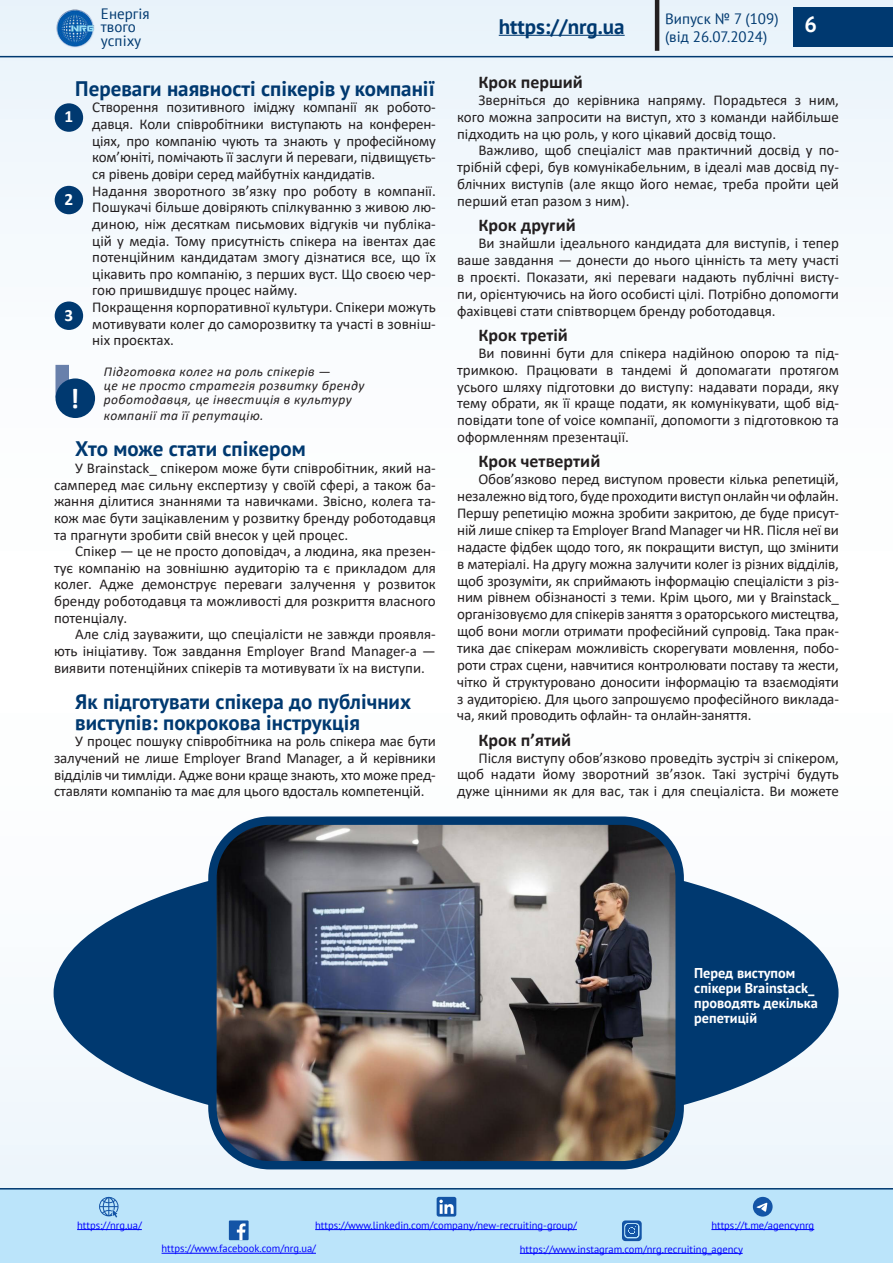
<style>
.page{position:relative;width:893px;height:1263px;background:#fff}
.page>*{position:absolute;margin:0;border:0;box-sizing:border-box;transform-origin:0 0}
.t1{font:700 28.5px "Calibri";color:#fff}
.t2{font:700 22.05px "PT Sans";color:#fff}
.t3{font:700 21px/21.1px "PT Sans";color:#003970}
.t4{font:700 18px "Calibri";color:#231f20}
.t5{font:700 17.25px "Calibri";color:#fff}
.t6{font:15px/16.8px "Calibri";color:#231f20;text-align:justify}
.t7{font:15px/13.5px "PT Sans";color:#003970}
.t8{font:700 14.25px/15px "PT Sans";color:#fff}
.t9{font:italic 13.5px/14px "Calibri";letter-spacing:.03em;color:#231f20}
.t10{font:10.5px "PT Sans";color:#00f}
</style>
<div class="page">
<div style="left:0;top:0;width:893px;height:631px;background:linear-gradient(to right,#f6fafd,#f7fafd)"></div>
<div style="left:0;top:632px;width:893px;height:631px;background:linear-gradient(to right,#fafdfe,#fafcfe)"></div>
<div style="left:0;top:1189px;width:893px;height:74px;background:#bbe4fa"></div>
<svg style="left:99px;top:1197px;width:20px;height:20px"></svg>
<div style="left:229px;top:1220px;width:20px;height:20px;background:#1354a6"></div>
<svg style="left:237px;top:1223px;width:9px;height:17px"></svg>
<div style="left:437px;top:1197px;width:19px;height:19px;background:#1354a6;border-radius:2px"></div>
<svg style="left:439px;top:1199px;width:15px;height:15px"></svg>
<svg style="left:622px;top:1220px;width:20px;height:21px"></svg>
<div style="left:753px;top:1197px;width:20px;height:19px;background:#1354a6;border-radius:50%"></div>
<svg style="left:757px;top:1203px;width:10px;height:9px"></svg>
<img style="left:54px;top:6px;width:41px;height:42px">
<hr style="left:655px;top:0;width:4px;height:51px;background:#231f20">
<div style="left:793px;top:7px;width:100px;height:40px;background:#003970"></div>
<hr style="left:0;top:56px;width:893px;height:1px;background:#003970">
<hr style="left:0;top:1188px;width:893px;height:1px;background:#003970">
<hr style="left:77px;top:1229px;width:65px;height:1px;background:#00f">
<hr style="left:315px;top:1229px;width:262px;height:1px;background:#00f">
<hr style="left:520px;top:1253px;width:223px;height:1px;background:#00f">
<hr style="left:711px;top:1229px;width:103px;height:1px;background:#00f">
<hr style="left:162px;top:1253px;width:154px;height:1px;background:#00f">
<hr style="left:499px;top:35px;width:126px;height:1px;background:#003970">
<div style="left:54px;top:852px;width:784px;height:282px;background:#003970;border-radius:50%"></div>
<div style="left:55px;top:365px;width:14px;height:33px;background:#6980ab"></div>
<div style="left:56px;top:378px;width:39px;height:40px;background:#003970;border-radius:50%"></div>
<div style="left:55px;top:103px;width:28px;height:29px;background:#003970;border-radius:50%"></div>
<div style="left:55px;top:186px;width:28px;height:28px;background:#003970;border-radius:50%"></div>
<div style="left:55px;top:301px;width:28px;height:29px;background:#003970;border-radius:50%"></div>
<img style="left:213px;top:821px;width:467px;height:343px">
<div style="left:208px;top:816px;width:476px;height:353px;border:8px solid #003970;border-radius:58px"></div>
<p class="t7" style="left:101px;top:6px;width:50px">Енергія твого успіху</p>
<p class="t7" style="left:665px;top:9px;width:115px;line-height:18px">Випуск № 7 (109) (від 26.07.2024)</p>
<h2 class="t2" style="left:804px;top:10px;width:14px">6</h2>
<h3 class="t3" style="left:499px;top:15px;width:127px">https://nrg.ua</h3>
<p class="t3" style="left:75px;top:77px;width:362px">Переваги наявності спікерів у компанії</p>
<p class="t6" style="left:92px;top:99px;width:345px">Створення позитивного іміджу компанії як робото&shy;давця. Коли співробітники виступають на конферен&shy;ціях, про компанію чують та знають у професійному ком’юніті, помічають її заслуги й переваги, підвищуєть&shy;ся рівень довіри серед майбутніх кандидатів.</p>
<p class="t6" style="left:92px;top:182px;width:345px">Надання зворотного зв’язку про роботу в компанії.<br>Пошукачі більше довіряють спілкуванню з живою лю&shy;диною, ніж десяткам письмових відгуків чи публіка&shy;цій у медіа. Тому присутність спікера на івентах дає потенційним кандидатам змогу дізнатися все, що їх цікавить про компанію, з перших вуст. Що своєю чер&shy;гою пришвидшує процес найму.</p>
<p class="t6" style="left:92px;top:298px;width:345px">Покращення корпоративної культури. Спікери можуть мотивувати колег до саморозвитку та участі в зовніш&shy;ніх проєктах.</p>
<p class="t9" style="left:104px;top:364px;width:262px">Підготовка колег на роль спікерів —<br>це не просто стратегія розвитку бренду роботодавця, це інвестиція в культуру</p>
<p class="t9" style="left:104px;top:408px;width:161px">компанії та її репутацію.</p>
<p class="t3" style="left:75px;top:438px;width:232px">Хто може стати спікером</p>
<p class="t6" style="left:54px;top:459px;width:383px;text-indent:21px">У Brainstack_ спікером може бути співробітник, який на&shy;самперед має сильну експертизу у своїй сфері, а також ба&shy;жання ділитися знаннями та навичками. Звісно, колега та&shy;кож має бути зацікавленим у розвитку бренду роботодавця та прагнути зробити свій внесок у цей процес.</p>
<p class="t6" style="left:54px;top:542px;width:383px;text-indent:21px">Спікер — це не просто доповідач, а людина, яка презен&shy;тує компанію на зовнішню аудиторію та є прикладом для колег. Адже демонструє переваги залучення у розвиток бренду роботодавця та можливості для розкриття власного потенціалу.</p>
<p class="t6" style="left:54px;top:626px;width:383px;text-indent:21px">Але слід зауважити, що спеціалісти не завжди проявля&shy;ють ініціативу. Тож завдання Employer Brand Manager-а — виявити потенційних спікерів та мотивувати їх на виступи.</p>
<p class="t3" style="left:75px;top:690px;width:337px">Як підготувати спікера до публічних виступів: покрокова інструкція</p>
<p class="t6" style="left:54px;top:733px;width:383px;text-indent:21px">У процес пошуку співробітника на роль спікера має бути залучений не лише Employer Brand Manager, а й керівники відділів чи тимліди. Адже вони краще знають, хто може пред&shy;ставляти компанію та має для цього вдосталь компетенцій.</p>
<p class="t5" style="left:65px;top:104px;width:10px">1</p>
<p class="t5" style="left:65px;top:187px;width:10px">2</p>
<p class="t5" style="left:65px;top:303px;width:10px">3</p>
<p class="t1" style="left:70px;top:379px;width:11px">!</p>
<p class="t4" style="left:478px;top:69px;width:106px">Крок перший</p>
<p class="t6" style="left:457px;top:91px;width:383px;text-indent:21px">Зверніться до керівника напряму. Порадьтеся з ним, кого можна запросити на виступ, хто з команди найбільше підходить на цю роль, у кого цікавий досвід тощо.</p>
<p class="t6" style="left:457px;top:142px;width:383px;text-indent:21px">Важливо, щоб спеціаліст мав практичний досвід у по&shy;трібній сфері, був комунікабельним, в ідеалі мав досвід пу&shy;блічних виступів (але якщо його немає, треба пройти цей перший етап разом з ним).</p>
<p class="t4" style="left:478px;top:213px;width:99px">Крок другий</p>
<p class="t6" style="left:457px;top:234px;width:383px;text-indent:21px">Ви знайшли ідеального кандидата для виступів, і тепер ваше завдання — донести до нього цінність та мету участі в проєкті. Показати, які переваги надають публічні висту&shy;пи, орієнтуючись на його особисті цілі. Потрібно допомогти фахівцеві стати співтворцем бренду роботодавця.</p>
<p class="t4" style="left:478px;top:322px;width:91px">Крок третій</p>
<p class="t6" style="left:457px;top:344px;width:383px;text-indent:21px">Ви повинні бути для спікера надійною опорою та під&shy;тримкою. Працювати в тандемі й допомагати протягом усього шляху підготовки до виступу: надавати поради, яку тему обрати, як її краще подати, як комунікувати, щоб від&shy;повідати tone of voice компанії, допомогти з підготовкою та оформленням презентації.</p>
<p class="t4" style="left:478px;top:449px;width:123px">Крок четвертий</p>
<p class="t6" style="left:457px;top:471px;width:383px;text-indent:21px">Обов’язково перед виступом провести кілька репетицій, незалежно від того, буде проходити виступ онлайн чи офлайн.<br>Першу репетицію можна зробити закритою, де буде присут&shy;ній лише спікер та Employer Brand Manager чи HR. Після неї ви надасте фідбек щодо того, як покращити виступ, що змінити в матеріалі. На другу можна залучити колег із різних відділів, щоб зрозуміти, як сприймають інформацію спеціалісти з різ&shy;ним рівнем обізнаності з теми. Крім цього, ми у Brainstack_ організовуємо для спікерів заняття з ораторського мистецтва, щоб вони могли отримати професійний супровід. Така прак&shy;тика дає спікерам можливість скорегувати мовлення, побо&shy;роти страх сцени, навчитися контролювати поставу та жести, чітко й структуровано доносити інформацію та взаємодіяти з аудиторією. Для цього запрошуємо професійного виклада&shy;ча, який проводить офлайн- та онлайн-заняття.</p>
<p class="t4" style="left:478px;top:727px;width:94px">Крок п’ятий</p>
<p class="t6" style="left:457px;top:749px;width:383px;text-indent:21px">Після виступу обов’язково проведіть зустріч зі спікером, щоб надати йому зворотний зв’язок. Такі зустрічі будуть дуже цінними як для вас, так і для спеціаліста. Ви можете</p>
<p class="t8" style="left:694px;top:965px;width:125px">Перед виступом спікери Brainstack_ проводять декілька репетицій</p>
<p class="t10" style="left:77px;top:1218px;width:66px">https://nrg.ua/</p>
<p class="t10" style="left:315px;top:1218px;width:263px">https://www.linkedin.com/company/new-recruiting-group/</p>
<p class="t10" style="left:520px;top:1242px;width:225px">https://www.instagram.com/nrg.recruiting_agency</p>
<p class="t10" style="left:711px;top:1218px;width:104px">https://t.me/agencynrg</p>
<p class="t10" style="left:162px;top:1242px;width:156px">https://www.facebook.com/nrg.ua/</p>
</div>
